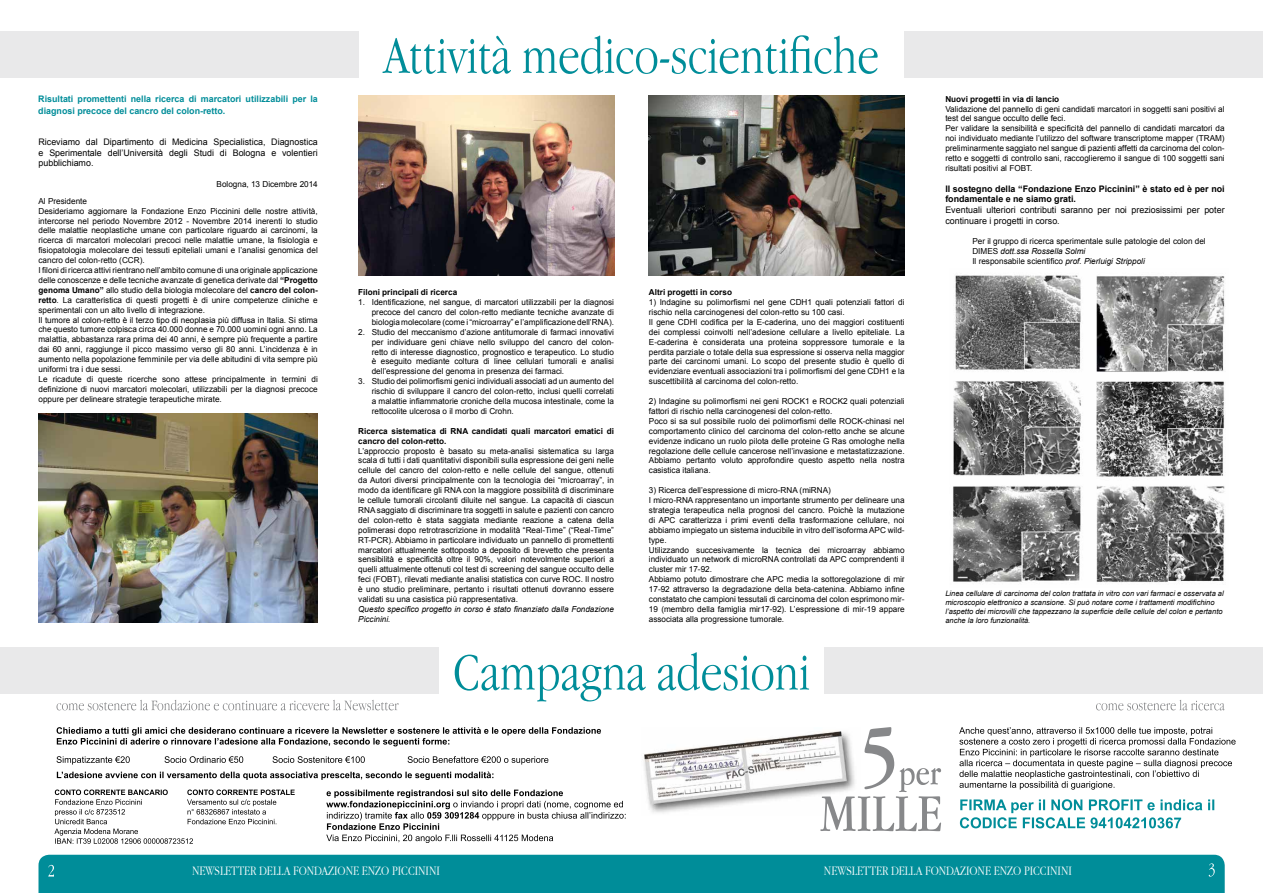
<style>
.page{position:relative;width:1263px;height:893px;background:#fff}
.page>*{position:absolute;margin:0;border:0;box-sizing:border-box;transform-origin:0 0}
.t1{font:300 54px "Apple Garamond";color:#008d99}
.t2{font:300 13.5px "Apple Garamond";color:#fff}
.t3{font:9px/10.8px "Arial";color:#000;text-align:justify}
.t4{font:700 9px/11.6px "Arial";color:#008d99}
.t5{font:700 9px/10.8px "Arial";color:#000}
.t6{font:8.25px/9.9px "Arial";color:#000}
.t7{font:700 8.25px/9.9px "Arial";color:#000}
.t8{font:italic 8.25px/9.9px "Arial";color:#000}
.t9{font:italic 7.5px/9px "Arial";color:#000}
.s1{font-style:italic}
.s2{font-weight:700}
</style>
<div class="page">
<div style="left:0;top:648px;width:438px;height:46px;background:#e9e9ea"></div>
<svg style="left:455px;top:652px;width:354px;height:49px"></svg>
<svg style="left:57px;top:700px;width:342px;height:10px"></svg>
<svg style="left:1096px;top:700px;width:129px;height:10px"></svg>
<svg style="left:57px;top:771px;width:436px;height:9px"></svg>
<svg style="left:57px;top:756px;width:491px;height:9px"></svg>
<svg style="left:57px;top:727px;width:544px;height:19px"></svg>
<svg style="left:54px;top:789px;width:241px;height:55px"></svg>
<svg style="left:326px;top:790px;width:300px;height:53px"></svg>
<div style="left:825px;top:648px;width:438px;height:46px;background:#e9e9ea"></div>
<img style="left:644px;top:733px;width:176px;height:80px">
<svg style="left:820px;top:727px;width:121px;height:104px"></svg>
<svg style="left:960px;top:799px;width:254px;height:29px"></svg>
<svg style="left:959px;top:727px;width:276px;height:63px"></svg>
<div style="left:0;top:31px;width:358px;height:46px;background:#e9e9ea"></div>
<div style="left:39px;top:855px;width:1186px;height:38px;background:#008d99"></div>
<div style="left:905px;top:31px;width:358px;height:46px;background:#e9e9ea"></div>
<img style="left:39px;top:414px;width:279px;height:209px">
<img style="left:358px;top:96px;width:256px;height:179px">
<img style="left:649px;top:96px;width:256px;height:179px">
<img style="left:953px;top:275px;width:272px;height:308px">
<h1 class="t1" style="left:384px;top:24px;width:497px">Attività medico-scientifiche</h1>
<p class="t4" style="left:38px;top:94px;width:281px">Risultati promettenti nella ricerca di marcatori utilizzabili per la diagnosi precoce del cancro del colon-retto.</p>
<p class="t7" style="left:945px;top:94px;width:115px">Nuovi progetti in via di lancio</p>
<p class="t6" style="left:945px;top:104px;width:281px">Validazione del pannello di geni candidati marcatori in soggetti sani positivi al test del sangue occulto delle feci.<br>Per validare la sensibilità e specificità del pannello di candidati marcatori da noi individuato mediante l’utilizzo del software transcriptome mapper (TRAM) preliminarmente saggiato nel sangue di pazienti affetti da carcinoma del colon&shy;retto e soggetti di controllo sani, raccoglieremo il sangue di 100 soggetti sani risultati positivi al FOBT.</p>
<p class="t5" style="left:945px;top:183px;width:281px">Il sostegno della “Fondazione Enzo Piccinini” è stato ed è per noi fondamentale e ne siamo grati.</p>
<p class="t3" style="left:945px;top:205px;width:281px">Eventuali ulteriori contributi saranno per noi preziosissimi per poter continuare i progetti in corso.</p>
<p class="t6" style="left:972px;top:236px;width:235px">Per il gruppo di ricerca sperimentale sulle patologie del colon del<br>DIMES <span class="s1">dott.ssa Rossella Solmi<br></span>Il responsabile scientifico <span class="s1">prof. Pierluigi Strippoli</span></p>
<p class="t3" style="left:39px;top:136px;width:281px">Riceviamo dal Dipartimento di Medicina Specialistica, Diagnostica e Sperimentale dell’Università degli Studi di Bologna e volentieri pubblichiamo.</p>
<p class="t6" style="left:217px;top:179px;width:103px">Bologna, 13 Dicembre 2014</p>
<p class="t6" style="left:39px;top:196px;width:281px">Al Presidente<br>Desideriamo aggiornare la Fondazione Enzo Piccinini delle nostre attività, intercorse nel periodo Novembre 2012 - Novembre 2014 inerenti lo studio delle malattie neoplastiche umane con particolare riguardo ai carcinomi, la ricerca di marcatori molecolari precoci nelle malattie umane, la fisiologia e fisiopatologia molecolare dei tessuti epiteliali umani e l’analisi genomica del cancro del colon-retto (CCR).<br>I filoni di ricerca attivi rientrano nell’ambito comune di una originale applicazione delle conoscenze e delle tecniche avanzate di genetica derivate dal <span class="s2">“Progetto genoma Umano”</span> allo studio della biologia molecolare del <span class="s2">cancro del colon&shy;retto</span>. La caratteristica di questi progetti è di unire competenze cliniche e sperimentali con un alto livello di integrazione.<br>Il tumore al colon-retto è il terzo tipo di neoplasia più diffusa in Italia. Si stima che questo tumore colpisca circa 40.000 donne e 70.000 uomini ogni anno. La malattia, abbastanza rara prima dei 40 anni, è sempre più frequente a partire dai 60 anni, raggiunge il picco massimo verso gli 80 anni. L’incidenza è in aumento nella popolazione femminile per via delle abitudini di vita sempre più uniformi tra i due sessi.<br>Le ricadute di queste ricerche sono attese principalmente in termini di definizione di nuovi marcatori molecolari, utilizzabili per la diagnosi precoce oppure per delineare strategie terapeutiche mirate.</p>
<p class="t7" style="left:649px;top:288px;width:85px">Altri progetti in corso</p>
<p class="t6" style="left:649px;top:297px;width:257px">1) Indagine su polimorfismi nel gene CDH1 quali potenziali fattori di rischio nella carcinogenesi del colon-retto su 100 casi.<br>Il gene CDHl codifica per la E-caderina, uno dei maggiori costituenti dei complessi coinvolti nell’adesione cellulare a livello epiteliale. La E-caderina è considerata una proteina soppressore tumorale e la perdita parziale o totale della sua espressione si osserva nella maggior parte dei carcinomi umani. Lo scopo del presente studio è quello di evidenziare eventuali associazioni tra i polimorfismi del gene CDH1 e la suscettibilità al carcinoma del colon-retto.</p>
<p class="t6" style="left:649px;top:396px;width:257px">2) Indagine su polimorfismi nei geni ROCK1 e ROCK2 quali potenziali fattori di rischio nella carcinogenesi del colon-retto.<br>Poco si sa sul possibile ruolo dei polimorfismi delle ROCK-chinasi nel comportamento clinico del carcinoma del colon-retto anche se alcune evidenze indicano un ruolo pilota delle proteine G Ras omologhe nella regolazione delle cellule cancerose nell’invasione e metastatizzazione.<br>Abbiamo pertanto voluto approfondire questo aspetto nella nostra casistica italiana.</p>
<p class="t6" style="left:649px;top:485px;width:257px">3) Ricerca dell’espressione di micro-RNA (miRNA)<br>I micro-RNA rappresentano un importante strumento per delineare una strategia terapeutica nella prognosi del cancro. Poichè la mutazione di APC caratterizza i primi eventi della trasformazione cellulare, noi abbiamo impiegato un sistema inducibile in vitro dell’isoforma APC wild&shy;type.<br>Utilizzando succesivamente la tecnica dei microarray abbiamo individuato un network di microRNA controllati da APC comprendenti il cluster mir 17-92.<br>Abbiamo potuto dimostrare che APC media la sottoregolazione di mir 17-92 attraverso la degradazione della beta-catenina. Abbiamo infine constatato che campioni tessutali di carcinoma del colon esprimono mir-19 (membro della famiglia mir17-92). L’espressione di mir-19 appare associata alla progressione tumorale.</p>
<p class="t7" style="left:358px;top:288px;width:100px">Filoni principali di ricerca</p>
<p class="t6" style="left:372px;top:297px;width:244px;text-align:justify;text-indent:-14px">1. Identificazione, nel sangue, di marcatori utilizzabili per la diagnosi precoce del cancro del colon-retto mediante tecniche avanzate di biologia molecolare (come i “microarray” e l’amplificazione dell’RNA).</p>
<p class="t6" style="left:372px;top:327px;width:244px;text-align:justify;text-indent:-14px">2. Studio del meccanismo d’azione antitumorale di farmaci innovativi per individuare geni chiave nello sviluppo del cancro del colon&shy;retto di interesse diagnostico, prognostico e terapeutico. Lo studio è eseguito mediante coltura di linee cellulari tumorali e analisi dell’espressione del genoma in presenza dei farmaci.</p>
<p class="t6" style="left:372px;top:376px;width:244px;text-align:justify;text-indent:-14px">3. Studio dei polimorfismi genici individuali associati ad un aumento del rischio di sviluppare il cancro del colon-retto, inclusi quelli correlati a malattie infiammatorie croniche della mucosa intestinale, come la rettocolite ulcerosa o il morbo di Crohn.</p>
<p class="t7" style="left:358px;top:426px;width:257px">Ricerca sistematica di RNA candidati quali marcatori ematici di cancro del colon-retto.</p>
<p class="t6" style="left:358px;top:446px;width:257px;text-align:justify">L’approccio proposto è basato su meta-analisi sistematica su larga scala di tutti i dati quantitativi disponibili sulla espressione dei geni nelle cellule del cancro del colon-retto e nelle cellule del sangue, ottenuti da Autori diversi principalmente con la tecnologia dei “microarray”, in modo da identificare gli RNA con la maggiore possibilità di discriminare le cellule tumorali circolanti diluite nel sangue. La capacità di ciascun RNA saggiato di discriminare tra soggetti in salute e pazienti con cancro del colon-retto è stata saggiata mediante reazione a catena della polimerasi dopo retrotrascrizione in modalità “Real-Time” (“Real-Time” RT-PCR). Abbiamo in particolare individuato un pannello di promettenti marcatori attualmente sottoposto a deposito di brevetto che presenta sensibilità e specificità oltre il 90%, valori notevolmente superiori a quelli attualmente ottenuti col test di screening del sangue occulto delle feci (FOBT), rilevati mediante analisi statistica con curve ROC. Il nostro è uno studio preliminare, pertanto i risultati ottenuti dovranno essere validati su una casistica più rappresentativa.</p>
<p class="t8" style="left:358px;top:604px;width:257px">Questo specifico progetto in corso è stato finanziato dalla Fondazione<br>Piccinini.</p>
<p class="t9" style="left:945px;top:589px;width:280px">Linea cellulare di carcinoma del colon trattata in vitro con vari farmaci e osservata al microscopio elettronico a scansione. Si può notare come i trattamenti modifichino l’aspetto dei microvilli che tappezzano la superficie delle cellule del colon e pertanto anche la loro funzionalità.</p>
<h2 class="t2" style="left:192px;top:863px;width:249px">NEWSLETTER DELLA FONDAZIONE ENZO PICCININI</h2>
<h2 class="t2" style="left:824px;top:863px;width:249px">NEWSLETTER DELLA FONDAZIONE ENZO PICCININI</h2>
</div>
